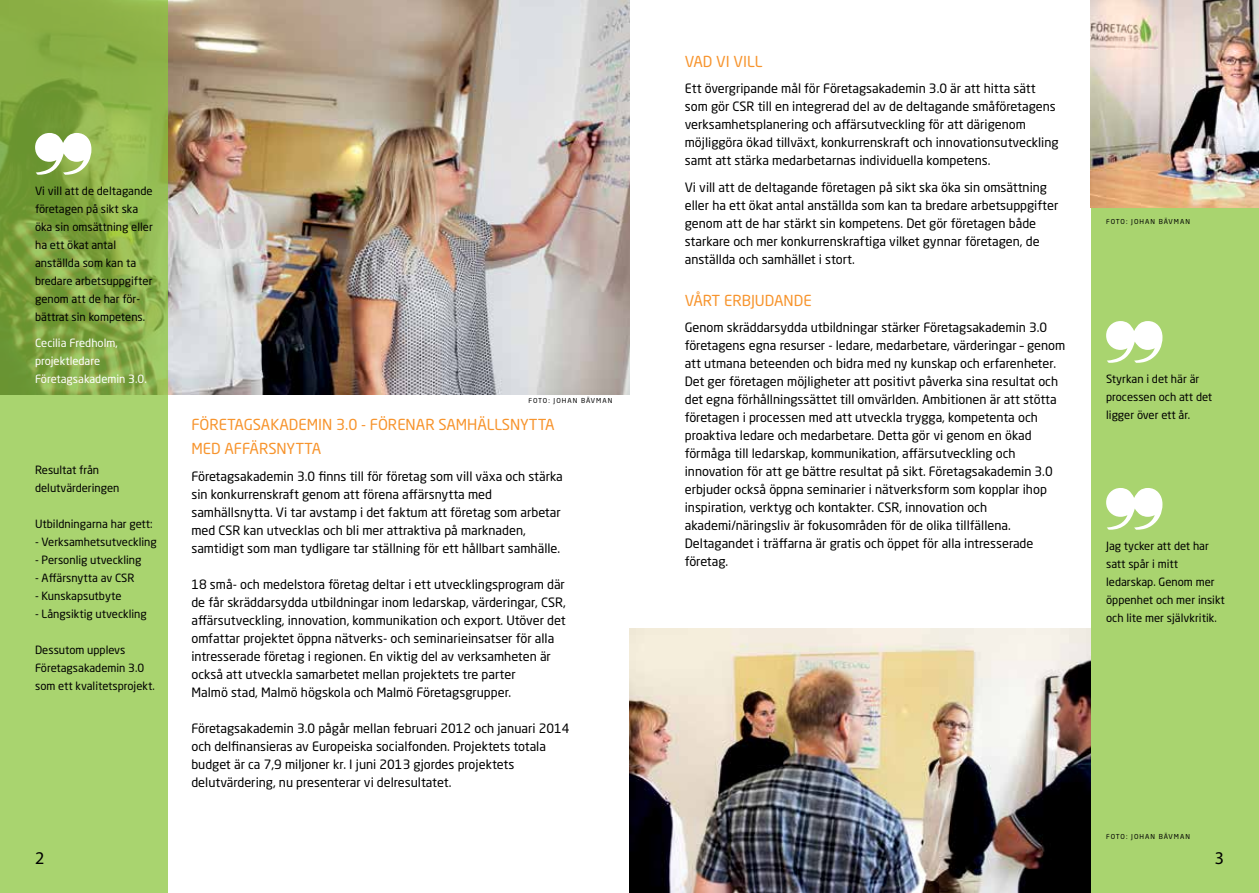
<style>
.page{position:relative;width:1259px;height:893px;background:#fff}
.page>*{position:absolute;margin:0;border:0;box-sizing:border-box;transform-origin:0 0}
.t1{font:18px "Myriad Pro";color:#000}
.t2{font:15px/24px "Neo Sans Std";color:#f7942d}
.t3{font:12.75px/18px "Neo Sans Std";color:#000}
.t4{font:11.25px/18px "Neo Sans Std";color:#000}
.t5{font:11.25px/18px "Neo Sans Std";color:#fff}
.t6{font:6.75px "Neo Sans Std";letter-spacing:.15em;color:#000}
</style>
<div class="page">
<img style="left:168px;top:0;width:461px;height:394px">
<div style="left:1091px;top:0;width:168px;height:893px;background:#a9d46f"></div>
<svg style="left:0;top:0;width:168px;height:893px;background:#99c25c"></svg>
<img style="left:629px;top:628px;width:462px;height:265px">
<img style="left:1091px;top:0;width:168px;height:207px">
<svg style="left:1106px;top:488px;width:56px;height:42px"></svg>
<svg style="left:1106px;top:321px;width:56px;height:42px"></svg>
<svg style="left:35px;top:133px;width:56px;height:42px"></svg>
<p class="t4" style="left:35px;top:182px;width:119px">Vi vill att de deltagande företagen på sikt ska öka sin omsättning eller ha ett ökat antal anställda som kan ta bredare arbetsuppgifter genom att de har för&shy;bättrat sin kompetens.</p>
<p class="t5" style="left:35px;top:334px;width:113px">Cecilia Fredholm, projektledare<br>Företagsakademin 3.0.</p>
<p class="t4" style="left:35px;top:461px;width:86px">Resultat från delutvärderingen</p>
<p class="t4" style="left:35px;top:515px;width:119px">Utbildningarna har gett:</p>
<p class="t4" style="left:35px;top:533px;width:123px">- Verksamhetsutveckling</p>
<p class="t4" style="left:35px;top:551px;width:108px">- Personlig utveckling</p>
<p class="t4" style="left:35px;top:569px;width:94px">- Affärsnytta av CSR</p>
<p class="t4" style="left:35px;top:587px;width:88px">- Kunskapsutbyte</p>
<p class="t4" style="left:35px;top:605px;width:113px">- Långsiktig utveckling</p>
<p class="t4" style="left:35px;top:641px;width:121px">Dessutom upplevs<br>Företagsakademin 3.0 som ett kvalitetsprojekt.</p>
<p class="t6" style="left:528px;top:396px;width:85px">Foto: Johan Bävman</p>
<p class="t2" style="left:191px;top:413px;width:365px">Företagsakademin 3.0 - förenar samhällsnytta med affärsnytta</p>
<p class="t3" style="left:191px;top:467px;width:373px">Företagsakademin 3.0 finns till för företag som vill växa och stärka sin konkurrenskraft genom att förena affärsnytta med samhällsnytta. Vi tar avstamp i det faktum att företag som arbetar med CSR kan utvecklas och bli mer attraktiva på marknaden, samtidigt som man tydligare tar ställning för ett hållbart samhälle.</p>
<p class="t3" style="left:191px;top:575px;width:376px">18 små- och medelstora företag deltar i ett utvecklingsprogram där de får skräddarsydda utbildningar inom ledarskap, värderingar, CSR, affärsutveckling, innovation, kommunikation och export. Utöver det omfattar projektet öppna nätverks- och seminarieinsatser för alla intresserade företag i regionen. En viktig del av verksamheten är också att utveckla samarbetet mellan projektets tre parter<br>Malmö stad, Malmö högskola och Malmö Företagsgrupper.</p>
<p class="t3" style="left:191px;top:719px;width:380px">Företagsakademin 3.0 pågår mellan februari 2012 och januari 2014 och delfinansieras av Europeiska socialfonden. Projektets totala budget är ca 7,9 miljoner kr. I juni 2013 gjordes projektets delutvärdering, nu presenterar vi delresultatet.</p>
<p class="t2" style="left:685px;top:49px;width:57px">VAD VIVILL</p>
<p class="t3" style="left:685px;top:79px;width:375px">Ett övergripande mål för Företagsakademin 3.0 är att hitta sätt som gör CSR till en integrerad del av de deltagande småföretagens verksamhetsplanering och affärsutveckling för att därigenom möjliggöra ökad tillväxt, konkurrenskraft och innovationsutveckling samt att stärka medarbetarnas individuella kompetens.</p>
<p class="t3" style="left:685px;top:178px;width:375px">Vi vill att de deltagande företagen på sikt ska öka sin omsättning eller ha ett ökat antal anställda som kan ta bredare arbetsuppgifter genom att de har stärkt sin kompetens. Det gör företagen både starkare och mer konkurrenskraftiga vilket gynnar företagen, de anställda och samhället i stort.</p>
<p class="t2" style="left:685px;top:288px;width:128px">VÅRT ERBJUDAN DE</p>
<p class="t3" style="left:685px;top:318px;width:382px">Genom skräddarsydda utbildningar stärker Företagsakademin 3.0 företagens egna resurser - ledare, medarbetare, värderingar – genom att utmana beteenden och bidra med ny kunskap och erfarenheter.<br>Det ger företagen möjligheter att positivt påverka sina resultat och det egna förhållningssättet till omvärlden. Ambitionen är att stötta företagen i processen med att utveckla trygga, kompetenta och proaktiva ledare och medarbetare. Detta gör vi genom en ökad förmåga till ledarskap, kommunikation, affärsutveckling och innovation för att ge bättre resultat på sikt. Företagsakademin 3.0 erbjuder också öppna seminarier i nätverksform som kopplar ihop inspiration, verktyg och kontakter. CSR, innovation och akademi/näringsliv är fokusområden för de olika tillfällena.<br>Deltagandet i träffarna är gratis och öppet för alla intresserade företag.</p>
<p class="t6" style="left:1106px;top:217px;width:85px">Foto: Johan Bävman</p>
<p class="t4" style="left:1106px;top:370px;width:108px">Styrkan i det här är processen och att det ligger över ett år.</p>
<p class="t4" style="left:1106px;top:536px;width:120px">Jag tycker att det har satt spår i mitt ledarskap. Genom mer öppenhet och mer insikt och lite mer självkritik.</p>
<p class="t6" style="left:1106px;top:832px;width:85px">Foto: Johan bävman</p>
<h1 class="t1" style="left:35px;top:847px;width:11px">2</h1>
<h1 class="t1" style="left:1214px;top:847px;width:11px">3</h1>
</div>
